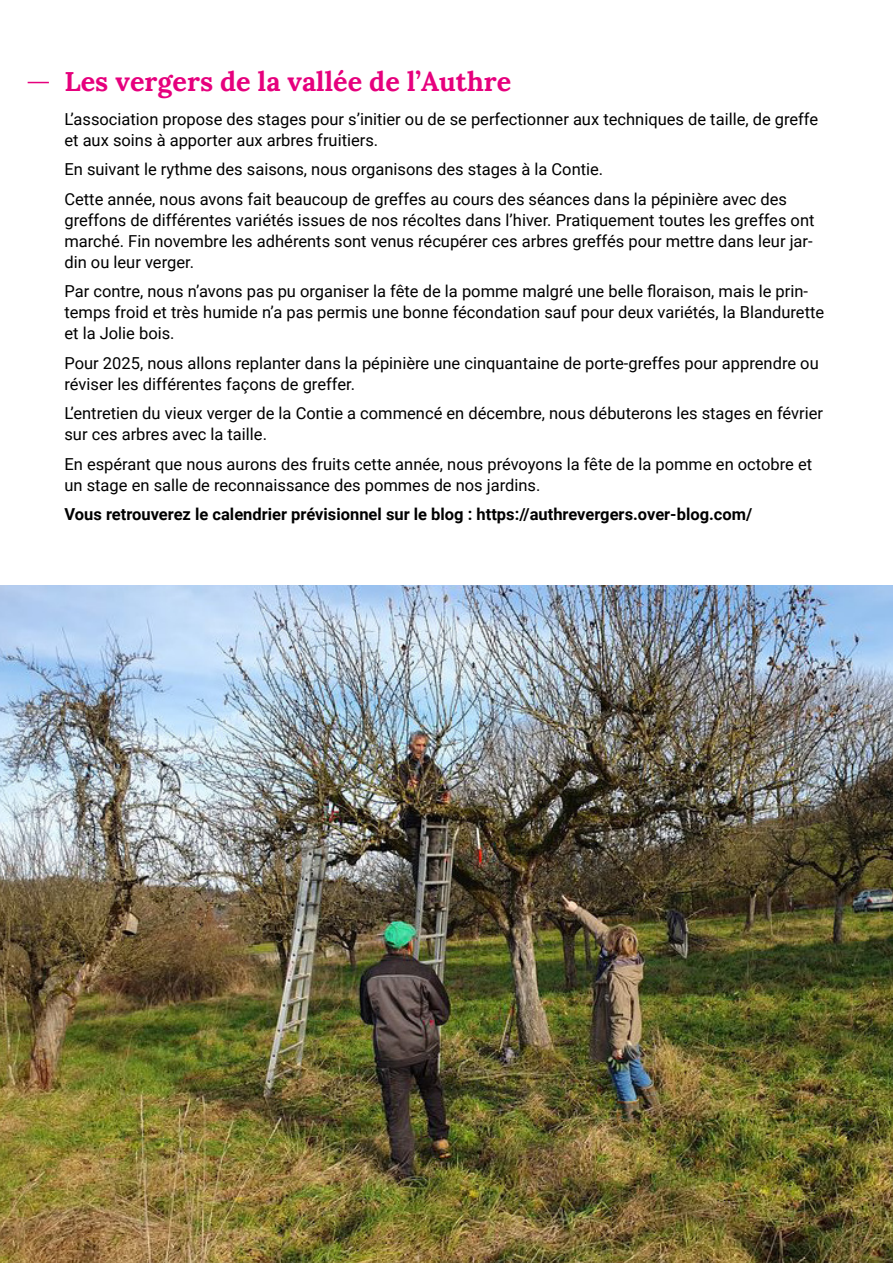
<style>
.page{position:relative;width:893px;height:1263px;background:#fff}
.page>*{position:absolute;margin:0;border:0;box-sizing:border-box;transform-origin:0 0}
.t1{font:27px "Lora";color:#e6007d}
.t2{font:16.5px/21px "Roboto";color:#000}
.t3{font:700 16.5px "Roboto";color:#000}
</style>
<div class="page">
<img style="left:0;top:586px;width:893px;height:677px">
<svg style="left:28px;top:82px;width:21px;height:1px"></svg>
<h1 class="t1" style="left:64px;top:61px;width:448px">Les vergers de la vallée de l’Authre</h1>
<p class="t2" style="left:64px;top:108px;width:755px">L’association propose des stages pour s’initier ou de se perfectionner aux techniques de taille, de greffe et aux soins à apporter aux arbres fruitiers.</p>
<p class="t2" style="left:64px;top:154px;width:724px;line-height:29.5px">En suivant le rythme des saisons, nous organisons des stages à la Contie.<br>Cette année, nous avons fait beaucoup de greffes au cours des séances dans la pépinière avec des</p>
<p class="t2" style="left:64px;top:209px;width:752px;text-align:justify">greffons de différentes variétés issues de nos récoltes dans l’hiver. Pratiquement toutes les greffes ont marché. Fin novembre les adhérents sont venus récupérer ces arbres greffés pour mettre dans leur jar&shy;din ou leur verger.</p>
<p class="t2" style="left:64px;top:280px;width:761px">Par contre, nous n’avons pas pu organiser la fête de la pomme malgré une belle floraison, mais le prin&shy;temps froid et très humide n’a pas permis une bonne fécondation sauf pour deux variétés, la Blandurette et la Jolie bois.</p>
<p class="t2" style="left:64px;top:352px;width:756px">Pour 2025, nous allons replanter dans la pépinière une cinquantaine de porte-greffes pour apprendre ou réviser les différentes façons de greffer.</p>
<p class="t2" style="left:64px;top:402px;width:760px">L’entretien du vieux verger de la Contie a commencé en décembre, nous débuterons les stages en février sur ces arbres avec la taille.</p>
<p class="t2" style="left:64px;top:453px;width:749px">En espérant que nous aurons des fruits cette année, nous prévoyons la fête de la pomme en octobre et un stage en salle de reconnaissance des pommes de nos jardins.</p>
<p class="t3" style="left:64px;top:503px;width:689px">Vous retrouverez le calendrier prévisionnel sur le blog : https://authrevergers.over-blog.com/</p>
</div>
